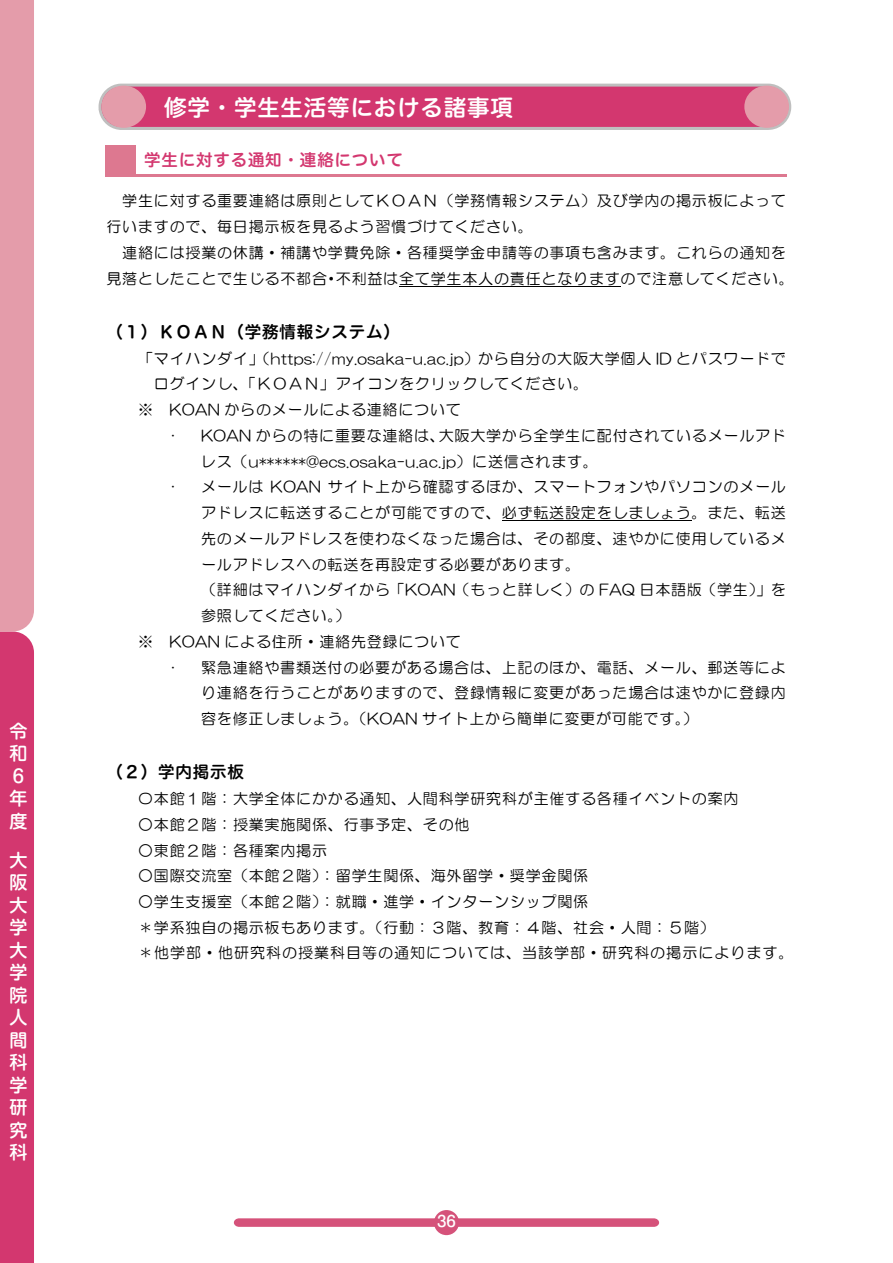
<style>
.page{position:relative;width:893px;height:1263px;background:#fff}
.page>*{position:absolute;margin:0;border:0;box-sizing:border-box;transform-origin:0 0}
.t1{font:22.5px "Hira Maru Std N W6";letter-spacing:.035em;color:#fff}
.t2{font:500 18px/22.5px "Shin M Go Pro";color:#fff}
.t3{font:16.5px "Hira Maru Std N W6";letter-spacing:.05em;color:#000}
.t4{font:16.5px "Hira Maru Std N W6";letter-spacing:.05em;color:#d3376f}
.t5{font:15px/25.8px "HG Maru Gothic MPRO";letter-spacing:.055em;color:#000}
.t6{font:500 15px "Shin M Go Pro";color:#fff}
.s1{font-family:"MS Mincho"}
</style>
<div class="page">
<hr style="left:399px;top:286px;width:222px;height:1px;background:#000">
<hr style="left:502px;top:520px;width:190px;height:1px;background:#000">
<div style="left:107px;top:145px;width:29px;height:29px;background:#dd7890"></div>
<hr style="left:105px;top:145px;width:2px;height:31px;background:#dd7890">
<hr style="left:105px;top:174px;width:31px;height:2px;background:#dd7890">
<hr style="left:135px;top:174px;width:652px;height:2px;background:#dd7890">
<svg style="left:99px;top:83px;width:692px;height:47px;background:#d1507e"></svg>
<div style="left:101px;top:86px;width:45px;height:42px;background:#e49caa;border-radius:50%"></div>
<div style="left:744px;top:86px;width:45px;height:42px;background:#e49caa;border-radius:50%"></div>
<div style="left:434px;top:1210px;width:25px;height:25px;background:#d5527a;border-radius:50%"></div>
<svg style="left:234px;top:1218px;width:425px;height:9px;background:#d75b81"></svg>
<svg style="left:0;top:0;width:34px;height:1263px;background:#db6a8d"></svg>
<p class="t2" style="left:10px;top:718px;width:19px">令和<br>６年度</p>
<p class="t2" style="left:10px;top:847px;width:19px;text-align:justify">大阪大学大学院人間科学研究科</p>
<h1 class="t1" style="left:164px;top:90px;width:350px">修学・学生生活等における諸事項</h1>
<p class="t4" style="left:144px;top:147px;width:260px">学生に対する通知・連絡について</p>
<p class="t5" style="left:106px;top:188px;width:681px;text-indent:16px">学生に対する重要連絡は原則としてＫＯＡＮ（学務情報システム）及び学内の掲示板によって行いますので、毎日掲示板を見るよう習慣づけてください。</p>
<p class="t5" style="left:106px;top:239px;width:689px;text-align:center">連絡には授業の休講・補講や学費免除・各種奨学金申請等の事項も含みます。これらの通知を<br>見落としたことで生じる不都合・不利益は全て学生本人の責任となりますので注意してください。</p>
<p class="t3" style="left:106px;top:319px;width:295px">（１）ＫＯＡＮ（学務情報システム）</p>
<p class="t5" style="left:138px;top:345px;width:649px">「マイハンダイ」（https://my.osaka-u.ac.jp）から自分の大阪大学個人 ID とパスワードで</p>
<p class="t5" style="left:154px;top:371px;width:436px">ログインし、「ＫＯＡＮ」アイコンをクリックしてください。</p>
<p class="t5" style="left:138px;top:397px;width:324px"><span class="s1">※</span> KOAN からのメールによる連絡について</p>
<p class="t5" style="left:201px;top:423px;width:586px;text-indent:-32px"><span class="s1">•</span> KOAN からの特に重要な連絡は、大阪大学から全学生に配付されているメールアドレス（u******@ecs.osaka-u.ac.jp）に送信されます。</p>
<p class="t5" style="left:170px;top:474px;width:618px"><span class="s1">•</span> メールは KOAN サイト上から確認するほか、スマートフォンやパソコンのメール</p>
<p class="t5" style="left:201px;top:500px;width:586px">アドレスに転送することが可能ですので、必ず転送設定をしましょう。また、転送</p>
<p class="t5" style="left:201px;top:525px;width:586px">先のメールアドレスを使わなくなった場合は、その都度、速やかに使用しているメ</p>
<p class="t5" style="left:201px;top:551px;width:380px">ールアドレスへの転送を再設定する必要があります。</p>
<p class="t5" style="left:201px;top:577px;width:586px">（詳細はマイハンダイから「KOAN（もっと詳しく）の FAQ 日本語版（学生）」を</p>
<p class="t5" style="left:201px;top:603px;width:151px">参照してください。）</p>
<p class="t5" style="left:138px;top:628px;width:324px"><span class="s1">※</span> KOAN による住所・連絡先登録について</p>
<p class="t5" style="left:201px;top:654px;width:586px;text-align:justify;text-indent:-32px"><span class="s1">•</span> 緊急連絡や書類送付の必要がある場合は、上記のほか、電話、メール、郵送等により連絡を行うことがありますので、登録情報に変更があった場合は速やかに登録内容を修正しましょう。（KOAN サイト上から簡単に変更が可能です。）</p>
<p class="t3" style="left:106px;top:759px;width:139px">（２）学内掲示板</p>
<p class="t5" style="left:138px;top:786px;width:602px">〇本館１階：大学全体にかかる通知、人間科学研究科が主催する各種イベントの案内</p>
<p class="t5" style="left:138px;top:811px;width:333px">○本館２階：授業実施関係、行事予定、その他</p>
<p class="t5" style="left:138px;top:837px;width:191px">○東館２階：各種案内掲示</p>
<p class="t5" style="left:138px;top:863px;width:452px">○国際交流室（本館２階）：留学生関係、海外留学・奨学金関係</p>
<p class="t5" style="left:138px;top:889px;width:657px">○学生支援室（本館２階）：就職・進学・インターンシップ関係<br>＊学系独自の掲示板もあります。（行動：３階、教育：４階、社会・人間：５階）<br>＊他学部・他研究科の授業科目等の通知については、当該学部・研究科の掲示によります。</p>
<p class="t6" style="left:437px;top:1209px;width:20px">36</p>
</div>
